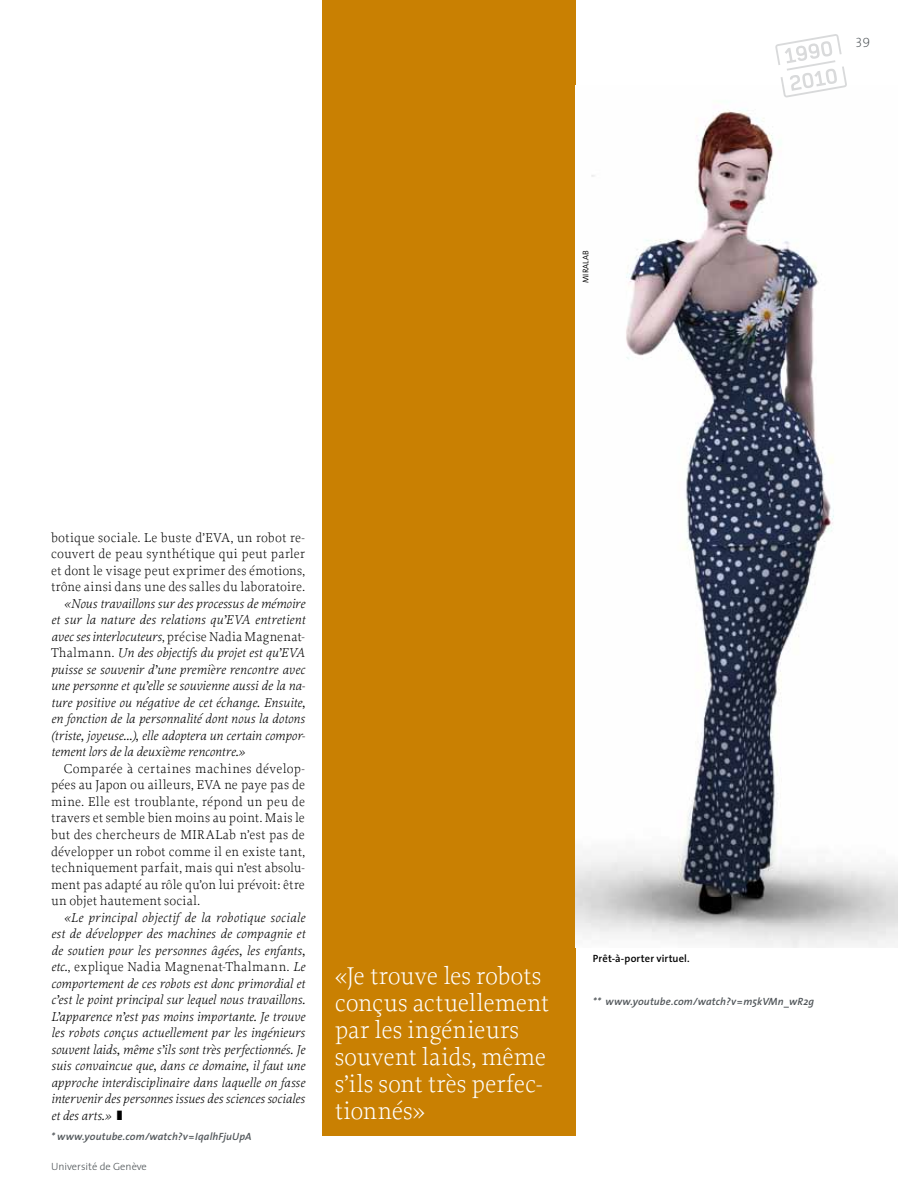
<style>
.page{position:relative;width:898px;height:1204px;background:#fff}
.page>*{position:absolute;margin:0;border:0;box-sizing:border-box;transform-origin:0 0}
.t1{font:300 25.5px/27px "Proforma";color:#fff}
.t2{font:italic 300 13.5px/16.5px "Proforma";letter-spacing:.005em;color:#000;text-align:justify}
.t3{font:300 13.5px/16.5px "Proforma";letter-spacing:.01em;color:#000;text-align:justify}
.t4{font:13.5px "The Sans Extra Light Caps";color:#505559}
.t5{font:italic 600 10.5px "The Sans";letter-spacing:.01em;color:#505559}
.t6{font:600 10.5px "The Sans";letter-spacing:.015em;color:#000}
.t7{font:300 10.5px "The Sans";color:#505559}
.t8{font:300 8.25px "The Sans";color:#000}
.s1{font-style:normal}
</style>
<div class="page">
<div style="left:322px;top:0;width:253px;height:1135px;background:#c98002"></div>
<img style="left:575px;top:85px;width:322px;height:862px">
<svg style="left:774px;top:34px;width:72px;height:63px"></svg>
<p class="t8" style="left:578px;top:283px;width:34px;rotate:-90deg">MI RALAB</p>
<p class="t4" style="left:855px;top:31px;width:16px">39</p>
<p class="t3" style="left:51px;top:529px;width:255px">botique sociale. Le buste d’EVA, un robot re&shy;couvert de peau synthétique qui peut parler et dont le visage peut exprimer des émotions, trône ainsi dans une des salles du laboratoire.</p>
<p class="t2" style="left:51px;top:595px;width:255px;text-indent:13px">«Nous travaillons sur des processus de mémoire et sur la nature des relations qu’EVA entretient avec ses interlocuteurs<span class="s1">, précise Nadia Magnenat-Thalmann.</span> Un des objectifs du projet est qu’EVA puisse se souvenir d’une première rencontre avec une personne et qu’elle se souvienne aussi de la na&shy;ture positive ou négative de cet échange. Ensuite, en fonction de la personnalité dont nous la dotons (triste, joyeuse…), elle adoptera un certain compor&shy;tement lors de la deuxième rencontre.»</p>
<p class="t3" style="left:51px;top:760px;width:255px;text-indent:13px">Comparée à certaines machines dévelop&shy;pées au Japon ou ailleurs, EVA ne paye pas de mine. Elle est troublante, répond un peu de travers et semble bien moins au point. Mais le but des chercheurs de MIRALab n’est pas de développer un robot comme il en existe tant, techniquement parfait, mais qui n’est absolu&shy;ment pas adapté au rôle qu’on lui prévoit: être un objet hautement social.</p>
<p class="t2" style="left:51px;top:908px;width:255px;text-indent:13px">«Le principal objectif de la robotique sociale est de développer des machines de compagnie et de soutien pour les personnes âgées, les enfants, etc.<span class="s1">, explique Nadia Magnenat-Thalmann.</span> Le comportement de ces robots est donc primordial et c’est le point principal sur lequel nous travaillons.<br>L’apparence n’est pas moins importante. Je trouve les robots conçus actuellement par les ingénieurs souvent laids, même s’ils sont très perfectionnés. Je suis convaincue que, dans ce domaine, il faut une approche interdisciplinaire dans laquelle on fasse intervenir des personnes issues des sciences sociales et des arts.» ❚</p>
<p class="t5" style="left:51px;top:1127px;width:202px">* www.youtube.com/watch?v=IqalhFjuUpA</p>
<p class="t7" style="left:51px;top:1157px;width:97px">Université de Genève</p>
<h1 class="t1" style="left:334px;top:961px;width:216px">«Je trouve les robots conçus actuellement par les ingénieurs souvent laids, même s’ils sont très perfec&shy;tionnés»</h1>
<p class="t6" style="left:592px;top:949px;width:98px">Prêt-à-porter virtuel.</p>
<p class="t5" style="left:592px;top:992px;width:222px">** www.youtube.com/watch?v=m5kVMn_wR2g</p>
</div>
